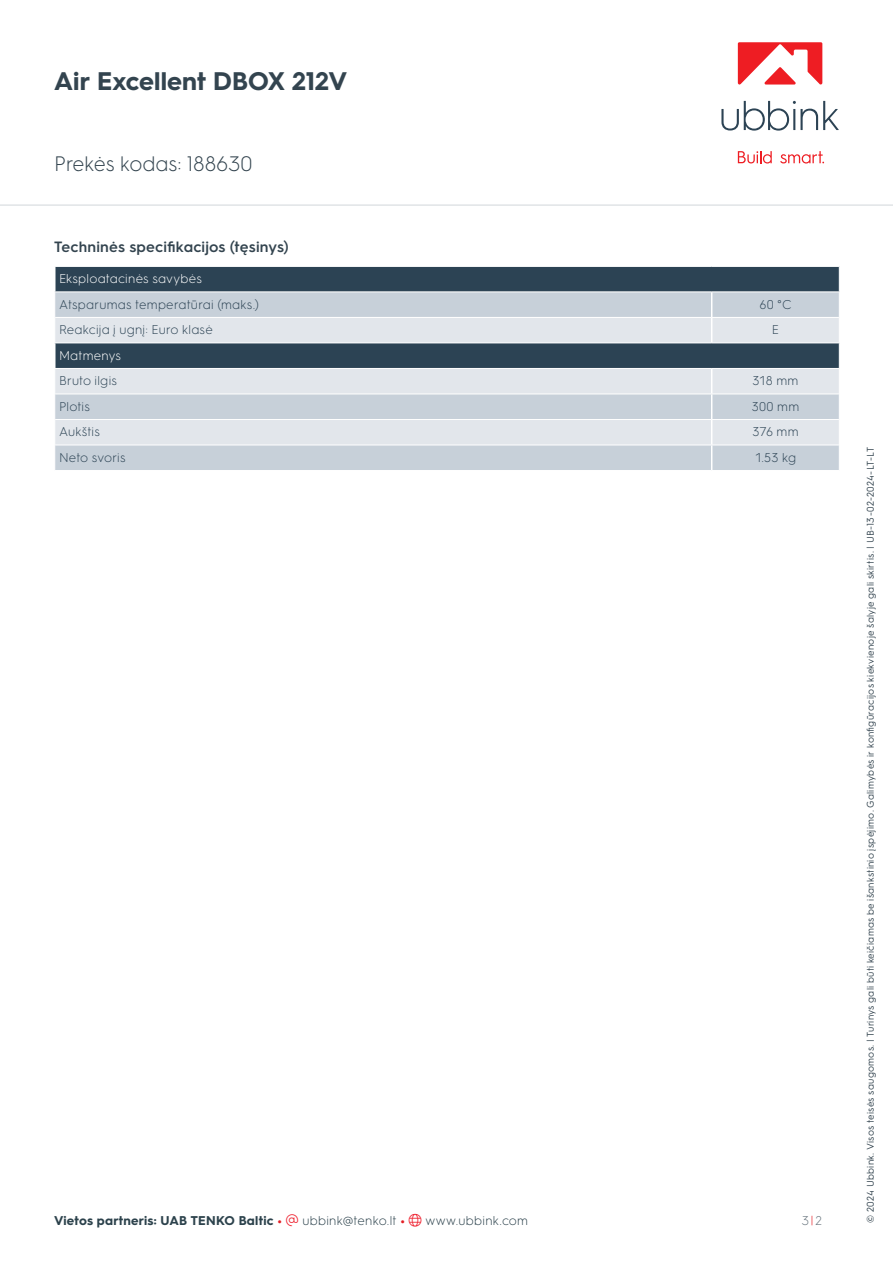
<style>
.page{position:relative;width:893px;height:1263px;background:#fff}
.page>*{position:absolute;margin:0;border:0;box-sizing:border-box;transform-origin:0 0}
.t1{font:700 25.5px "HGS3";letter-spacing:.005em;color:#33444f}
.t2{font:300 21px "HGS3";color:#33444f}
.t3{font:600 15px "HGS3";letter-spacing:.01em;color:#33444f}
.t4{font:300 12.75px "HGS3";letter-spacing:.015em;color:#2c4354}
.t5{font:700 12.75px "HGS3";letter-spacing:.015em;color:#2c424c}
.t6{font:300 12.75px "HGS3";letter-spacing:.015em;color:#fff}
.t7{font:300 12.75px "HGS3";color:#66737c}
.t8{font:9.75px "HGS3";letter-spacing:.03em;color:#33444f}
.s1{color:#e31e25}
.s2{color:#ee1f2d}
.s3{font-weight:300}
</style>
<div class="page">
<div style="left:56px;top:267px;width:783px;height:24px;background:#2c4354"></div>
<div style="left:55px;top:292px;width:784px;height:178px;background:#c7d0d9"></div>
<svg style="left:55px;top:318px;width:784px;height:127px;background:#b8c1c9"></svg>
<hr style="left:55px;top:317px;width:657px;height:1px;background:#fff">
<hr style="left:712px;top:317px;width:127px;height:1px;background:#fff">
<svg style="left:711px;top:292px;width:1px;height:50px"></svg>
<hr style="left:54px;top:342px;width:658px;height:1px;background:#fff">
<hr style="left:712px;top:342px;width:128px;height:1px;background:#fff">
<hr style="left:54px;top:343px;width:2px;height:25px;background:#fff">
<hr style="left:54px;top:368px;width:658px;height:1px;background:#fff">
<hr style="left:712px;top:368px;width:128px;height:1px;background:#fff">
<hr style="left:55px;top:393px;width:657px;height:1px;background:#fff">
<hr style="left:712px;top:393px;width:127px;height:1px;background:#fff">
<hr style="left:55px;top:419px;width:657px;height:1px;background:#fff">
<hr style="left:712px;top:419px;width:127px;height:1px;background:#fff">
<hr style="left:55px;top:445px;width:657px;height:1px;background:#fff">
<hr style="left:712px;top:445px;width:127px;height:1px;background:#fff">
<svg style="left:711px;top:369px;width:1px;height:101px"></svg>
<svg style="left:839px;top:267px;width:1px;height:101px"></svg>
<hr style="left:0;top:204px;width:893px;height:2px;background:#e1e4e6">
<svg style="left:721px;top:101px;width:118px;height:30px"></svg>
<svg style="left:738px;top:151px;width:34px;height:13px"></svg>
<svg style="left:780px;top:151px;width:44px;height:13px"></svg>
<svg style="left:738px;top:42px;width:84px;height:43px"></svg>
<h1 class="t1" style="left:54px;top:63px;width:294px">Air Excellent DBOX 212V</h1>
<h2 class="t2" style="left:54px;top:150px;width:200px">Prekės kodas: 188630</h2>
<h3 class="t3" style="left:54px;top:236px;width:236px">Techninės specifikacijos (tęsinys)</h3>
<h3 class="t6" style="left:59px;top:270px;width:144px">Eksploatacinės savybės</h3>
<h3 class="t4" style="left:59px;top:296px;width:202px">Atsparumas temperatūrai (maks.)</h3>
<h3 class="t4" style="left:759px;top:296px;width:34px">60 °C</h3>
<h3 class="t4" style="left:59px;top:321px;width:155px">Reakcija į ugnį: Euro klasė</h3>
<h3 class="t4" style="left:772px;top:321px;width:9px">E</h3>
<h3 class="t6" style="left:59px;top:346px;width:64px">Matmenys</h3>
<h3 class="t4" style="left:59px;top:372px;width:59px">Bruto ilgis</h3>
<h3 class="t4" style="left:752px;top:372px;width:47px">318 mm</h3>
<h3 class="t4" style="left:59px;top:398px;width:32px">Plotis</h3>
<h3 class="t4" style="left:752px;top:398px;width:49px">300 mm</h3>
<h3 class="t4" style="left:59px;top:423px;width:42px">Aukštis</h3>
<h3 class="t4" style="left:752px;top:423px;width:48px">376 mm</h3>
<h3 class="t4" style="left:59px;top:449px;width:68px">Neto svoris</h3>
<h3 class="t4" style="left:755px;top:449px;width:43px">1.53 kg</h3>
<h3 class="t5" style="left:54px;top:1211px;width:476px">Vietos partneris: UAB TENKO Baltic <span class="s1">•</span> <span class="s2">▼</span> <span class="s3">ubbink@tenko.lt</span> <span class="s1">•</span> <span class="s2">●□</span> <span class="s3">www.ubbink.com</span></h3>
<h3 class="t7" style="left:802px;top:1211px;width:21px">3<span class="s1">|</span>2</h3>
<p class="t8" style="left:864px;top:1222px;width:777px;rotate:-90deg">© 2024 Ubbink. Visos teisės saugomos. | Turinys gali būti keičiamas be išankstinio įspėjimo. Galimybės ir konfigūracijos kiekvienoje šalyje gali skirtis. | UB-13-02-2024-LT-LT</p>
</div>
